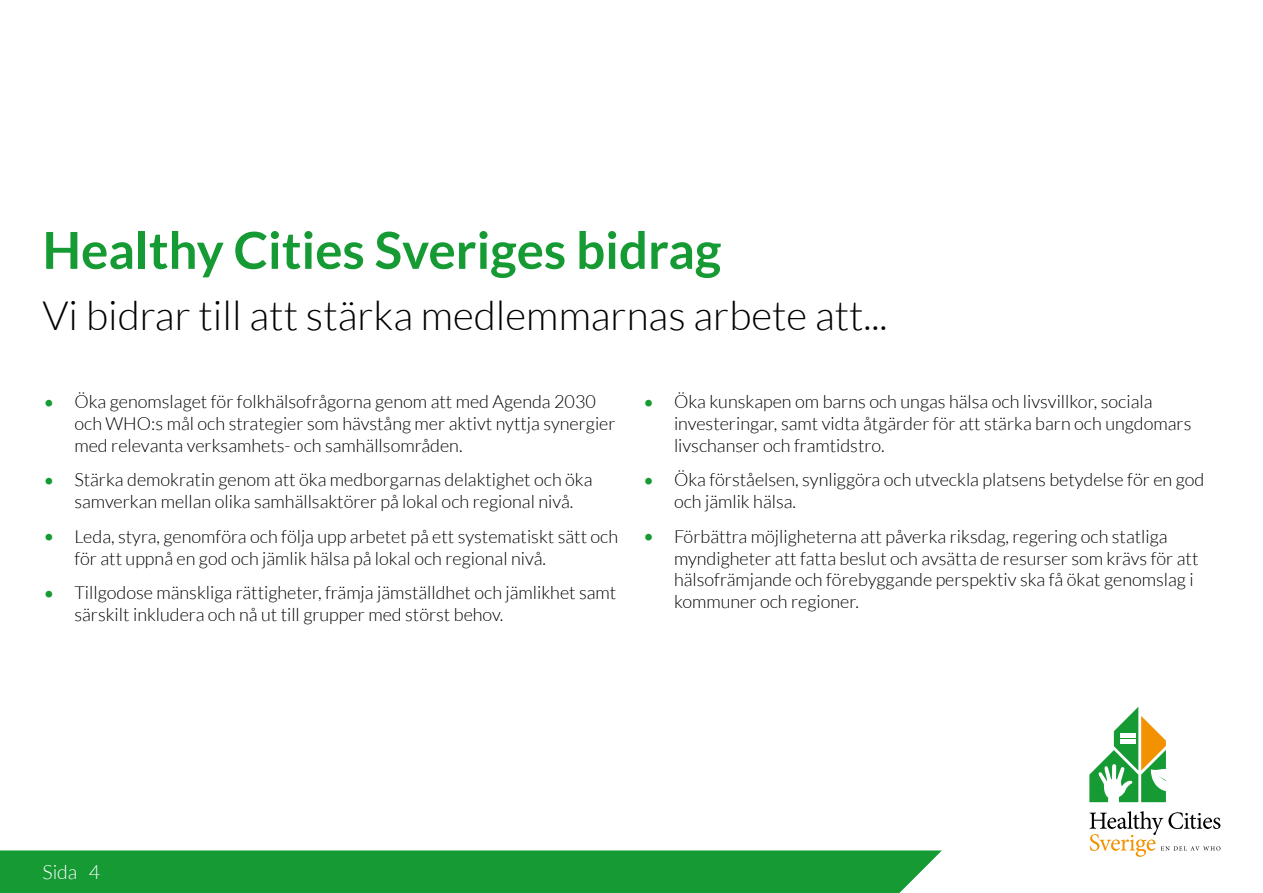
<style>
.page{position:relative;width:1263px;height:893px;background:#fff}
.page>*{position:absolute;margin:0;border:0;box-sizing:border-box;transform-origin:0 0}
.Rubrik{font:700 51px "Lato";color:#159a34}
.Mindre_Rubrik{font:300 40.5px "Lato";color:#000}
.t1{font:300 19.5px "Lato";color:#fff}
.t2{font:300 18px/21.8px "Lato";color:#000}
.s1{font-size:22.5px;color:#159a34}
</style>
<div class="page">
<div style="left:0;top:850px;width:942px;height:43px;background:#159a34"></div>
<svg style="left:1090px;top:811px;width:130px;height:46px"></svg>
<svg style="left:1089px;top:707px;width:77px;height:95px"></svg>
<p class="Rubrik" style="left:43px;top:221px;width:680px">Healthy Cities Sveriges bidrag</p>
<p class="Mindre_Rubrik" style="left:43px;top:294px;width:846px">Vi bidrar till att stärka medlemmarnas arbete att...</p>
<p class="t2" style="left:74px;top:391px;width:543px;text-indent:-32px"><span class="s1">•</span> Öka genomslaget för folkhälsofrågorna genom att med Agenda 2030 och WHO:s mål och strategier som hävstång mer aktivt nyttja synergier med relevanta verksamhets- och samhällsområden.</p>
<p class="t2" style="left:74px;top:469px;width:520px;text-indent:-32px"><span class="s1">•</span> Stärka demokratin genom att öka medborgarnas delaktighet och öka samverkan mellan olika samhällsaktörer på lokal och regional nivå.</p>
<p class="t2" style="left:74px;top:525px;width:545px;text-indent:-32px"><span class="s1">•</span> Leda, styra, genomföra och följa upp arbetet på ett systematiskt sätt och för att uppnå en god och jämlik hälsa på lokal och regional nivå.</p>
<p class="t2" style="left:74px;top:582px;width:543px;text-indent:-32px"><span class="s1">•</span> Tillgodose mänskliga rättigheter, främja jämställdhet och jämlikhet samt särskilt inkludera och nå ut till grupper med störst behov.</p>
<p class="t2" style="left:674px;top:391px;width:519px;text-indent:-32px"><span class="s1">•</span> Öka kunskapen om barns och ungas hälsa och livsvillkor, sociala investeringar, samt vidta åtgärder för att stärka barn och ungdomars livschanser och framtidstro.</p>
<p class="t2" style="left:674px;top:469px;width:532px;text-indent:-32px"><span class="s1">•</span> Öka förståelsen, synliggöra och utveckla platsens betydelse för en god och jämlik hälsa.</p>
<p class="t2" style="left:674px;top:525px;width:526px;text-indent:-32px"><span class="s1">•</span> Förbättra möjligheterna att påverka riksdag, regering och statliga myndigheter att fatta beslut och avsätta de resurser som krävs för att hälsofrämjande och förebyggande perspektiv ska få ökat genomslag i kommuner och regioner.</p>
<p class="t1" style="left:43px;top:861px;width:59px">Sida 4</p>
</div>
